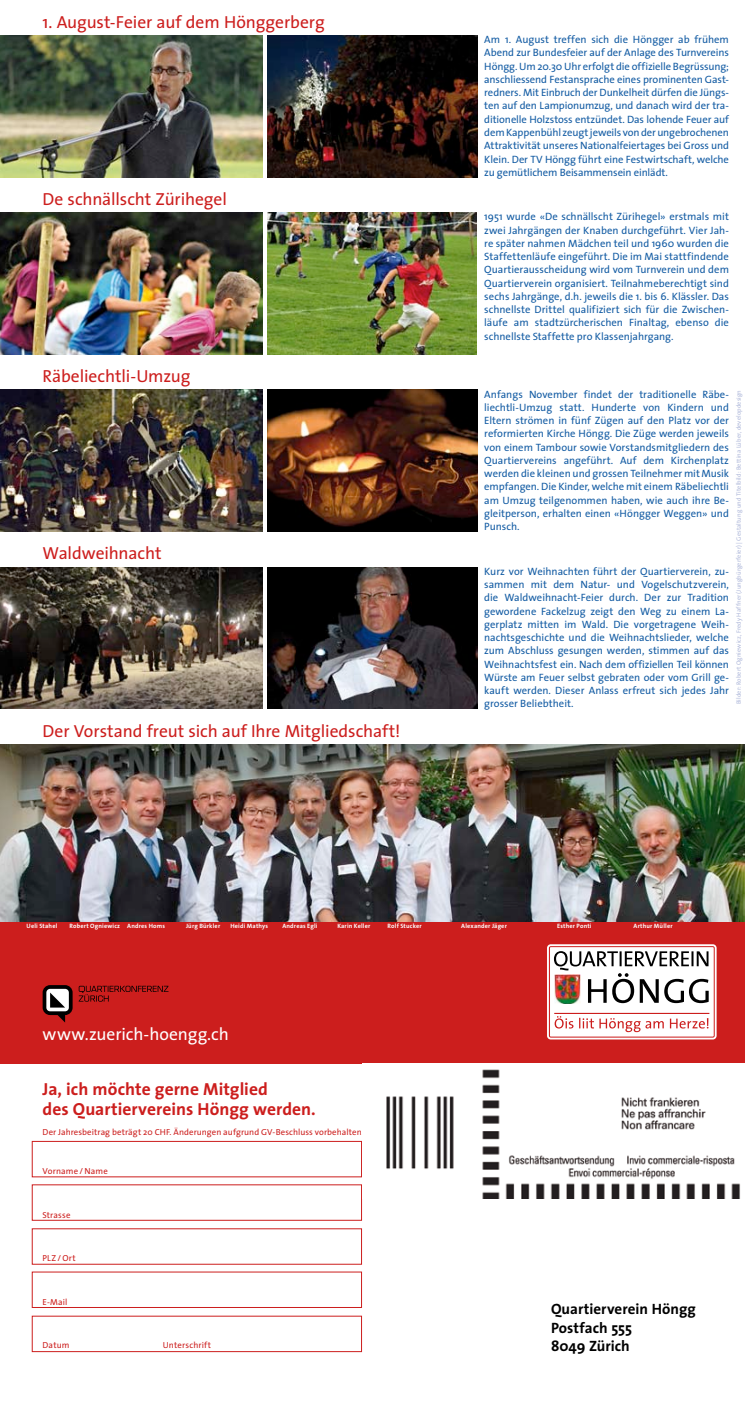
<style>
.page{position:relative;width:745px;height:1425px;background:#fff}
.page>*{position:absolute;margin:0;border:0;box-sizing:border-box;transform-origin:0 0}
.t1{font:17.5px "The Sans";letter-spacing:-.005em;color:#cc1e1d}
.t2{font:700 17.5px/20px "The Sans";letter-spacing:.005em;color:#cc1e1d}
.t3{font:17.5px "The Sans";letter-spacing:-.005em;color:#fff}
.t4{font:700 15px/18.8px "The Sans";color:#000}
.t5{font:10.62px/13.2px "The Sans";color:#125ba3;text-align:justify}
.t6{font:8.75px "The Sans";letter-spacing:.01em;color:#cc1e1d}
.t7{font:700 6.25px "The Sans";letter-spacing:.03em;color:#fff}
.t8{font:6.25px "The Sans";letter-spacing:.015em;color:#afb8da}
</style>
<div class="page">
<div style="left:0;top:921px;width:744px;height:142px;background:#cc1e1d"></div>
<img style="left:268px;top:567px;width:209px;height:142px">
<img style="left:0;top:390px;width:262px;height:141px">
<img style="left:268px;top:390px;width:209px;height:141px">
<img style="left:268px;top:35px;width:209px;height:142px">
<img style="left:0;top:213px;width:262px;height:141px">
<img style="left:0;top:35px;width:262px;height:142px">
<img style="left:268px;top:213px;width:208px;height:141px">
<div style="left:32px;top:1141px;width:329px;height:36px;background:#fff;border:1px solid #cc1e1d"></div>
<img style="left:0;top:567px;width:262px;height:142px">
<img style="left:386px;top:1069px;width:355px;height:129px">
<img style="left:0;top:744px;width:744px;height:177px">
<div style="left:43px;top:985px;width:30px;height:30px;background:#000;border-radius:7px"></div>
<div style="left:46px;top:988px;width:23px;height:23px;background:#fff;border-radius:4px"></div>
<svg style="left:50px;top:992px;width:15px;height:15px"></svg>
<svg style="left:79px;top:985px;width:89px;height:16px"></svg>
<div style="left:550px;top:947px;width:162px;height:89px;background:#fff"></div>
<svg style="left:554px;top:1016px;width:154px;height:16px"></svg>
<hr style="left:554px;top:1012px;width:155px;height:2px;background:#cc1e1d">
<svg style="left:554px;top:951px;width:154px;height:52px"></svg>
<img style="left:554px;top:974px;width:25px;height:29px">
<div style="left:546px;top:944px;width:170px;height:95px;border:2px solid #fff;border-radius:3px"></div>
<div style="left:549px;top:947px;width:164px;height:89px;border:1px solid #fff"></div>
<h1 class="t1" style="left:43px;top:7px;width:283px">1. August-Feier auf dem Hönggerberg</h1>
<h1 class="t1" style="left:43px;top:184px;width:186px">De schnällscht Zürihegel</h1>
<h1 class="t1" style="left:43px;top:362px;width:149px">Räbeliechtli-Umzug</h1>
<h1 class="t1" style="left:43px;top:539px;width:120px">Waldweihnacht</h1>
<h1 class="t1" style="left:43px;top:716px;width:359px">Der Vorstand freut sich auf Ihre Mitgliedschaft!</h1>
<p class="t5" style="left:484px;top:33px;width:246px">Am 1. August treffen sich die Höngger ab frühem Abend zur Bundesfeier auf der Anlage des Turnvereins Höngg. Um 20.30 Uhr erfolgt die offizielle Begrüssung; anschliessend Festansprache eines prominenten Gast&shy;redners. Mit Einbruch der Dunkelheit dürfen die Jüngs&shy;ten auf den Lampionumzug, und danach wird der tra&shy;ditionelle Holzstoss entzündet. Das lohende Feuer auf dem Kappenbühl zeugt jeweils von der ungebrochenen Attraktivität unseres Nationalfeiertages bei Gross und Klein. Der TV Höngg führt eine Festwirtschaft, welche zu gemütlichem Beisammensein einlädt.</p>
<p class="t5" style="left:484px;top:210px;width:246px">1951 wurde «De schnällscht Zürihegel» erstmals mit zwei Jahrgängen der Knaben durchgeführt. Vier Jah&shy;re später nahmen Mädchen teil und 1960 wurden die Staffettenläufe eingeführt. Die im Mai stattfindende Quartierausscheidung wird vom Turnverein und dem Quartierverein organisiert. Teilnahmeberechtigt sind sechs Jahrgänge, d.h. jeweils die 1. bis 6. Klässler. Das schnellste Drittel qualifiziert sich für die Zwischen&shy;läufe am stadtzürcherischen Finaltag, ebenso die schnellste Staffette pro Klassenjahrgang.</p>
<p class="t5" style="left:484px;top:387px;width:246px">Anfangs November findet der traditionelle Räbe&shy;liechtli-Umzug statt. Hunderte von Kindern und Eltern strömen in fünf Zügen auf den Platz vor der reformierten Kirche Höngg. Die Züge werden jeweils von einem Tambour sowie Vorstandsmitgliedern des Quartiervereins angeführt. Auf dem Kirchenplatz werden die kleinen und grossen Teilnehmer mit Musik empfangen. Die Kinder, welche mit einem Räbeliechtli am Umzug teilgenommen haben, wie auch ihre Be&shy;gleitperson, erhalten einen «Höngger Weggen» und Punsch.</p>
<p class="t5" style="left:484px;top:564px;width:246px">Kurz vor Weihnachten führt der Quartierverein, zu&shy;sammen mit dem Natur- und Vogelschutzverein, die Waldweihnacht-Feier durch. Der zur Tradition gewordene Fackelzug zeigt den Weg zu einem La&shy;gerplatz mitten im Wald. Die vorgetragene Weih&shy;nachtsgeschichte und die Weihnachtslieder, welche zum Abschluss gesungen werden, stimmen auf das Weihnachtsfest ein. Nach dem offiziellen Teil können Würste am Feuer selbst gebraten oder vom Grill ge&shy;kauft werden. Dieser Anlass erfreut sich jedes Jahr grosser Beliebtheit.</p>
<p class="t8" style="left:733px;top:704px;width:316px;rotate:-90deg">Bilder: Robert Ogniewicz, Fredy Haffner (Jungbürgerfeier) | Gestaltung und Titelbild: Bettina Lüber, developdesign</p>
<p class="t7" style="left:27px;top:920px;width:32px">Ueli Stahel</p>
<p class="t7" style="left:69px;top:920px;width:97px">Robert Ogniewicz Andres Homs</p>
<p class="t7" style="left:186px;top:920px;width:36px">Jürg Bürkler</p>
<p class="t7" style="left:230px;top:920px;width:39px">Heidi Mathys</p>
<p class="t7" style="left:282px;top:920px;width:37px">Andreas Egli</p>
<p class="t7" style="left:337px;top:920px;width:34px">Karin Keller</p>
<p class="t7" style="left:387px;top:920px;width:36px">Rolf Stucker</p>
<p class="t7" style="left:461px;top:920px;width:47px">Alexander Jäger</p>
<p class="t7" style="left:557px;top:920px;width:36px">Esther Ponti</p>
<p class="t7" style="left:633px;top:920px;width:40px">Arthur Müller</p>
<h1 class="t3" style="left:43px;top:1019px;width:187px">www.zuerich-hoengg.ch</h1>
<h1 class="t2" style="left:43px;top:1078px;width:274px">Ja, ich möchte gerne Mitglied<br>des Quartiervereins Höngg werden.</h1>
<p class="t6" style="left:43px;top:1124px;width:324px">Der Jahresbeitrag beträgt 20 CHF. Änderungen aufgrund GV-Beschluss vorbehalten..</p>
<p class="t6" style="left:43px;top:1164px;width:67px">Vorname / Name</p>
<p class="t6" style="left:43px;top:1207px;width:29px">Strasse</p>
<p class="t6" style="left:43px;top:1251px;width:35px">PLZ/Ort</p>
<p class="t6" style="left:43px;top:1294px;width:26px">E-Mail</p>
<p class="t6" style="left:43px;top:1338px;width:28px">Datum</p>
<p class="t6" style="left:163px;top:1338px;width:50px">Unterschrift</p>
<h2 class="t4" style="left:550px;top:1299px;width:146px">Quartierverein Höngg<br>Postfach 555<br>8049 Zürich</h2>
</div>
